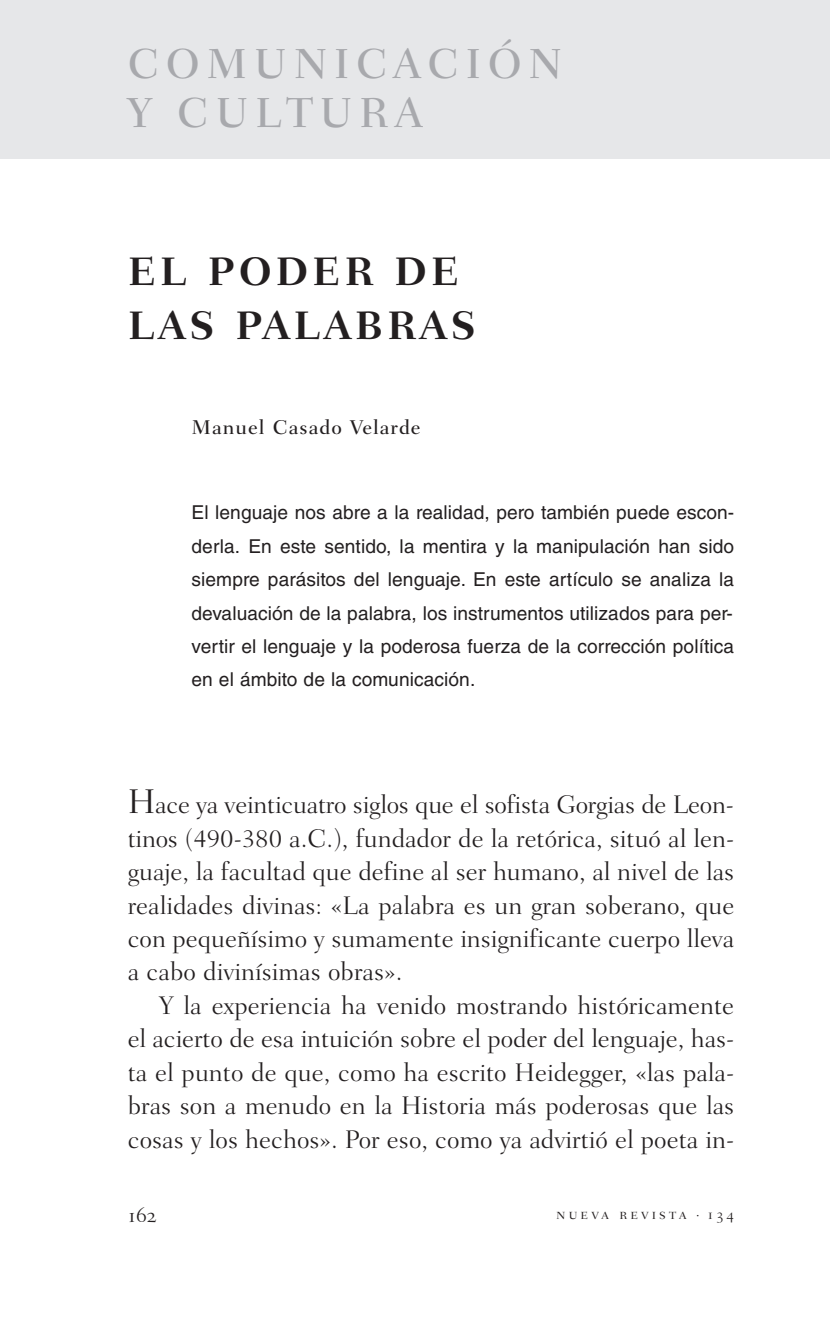
<style>
.page{position:relative;width:830px;height:1339px;background:#fff}
.page>*{position:absolute;margin:0;border:0;box-sizing:border-box;transform-origin:0 0}
.t1{font:500 42.75px/49.5px "Fairfield";letter-spacing:.15em;color:#a8a9ad}
.t2{font:700 40.5px/54px "Fairfield";letter-spacing:.09em;color:#231f20}
.t3{font:300 25.88px "Fairfield";color:#231f20}
.t4{font:22.5px "Fairfield Light SC";color:#231f20}
.t5{font:500 20.25px "Fairfield";letter-spacing:.05em;color:#231f20}
.t6{font:19.12px/33.5px "Helvetica LT Std";letter-spacing:.005em;color:#231f20;text-align:justify}
.t7{font:15.75px "Fairfield Light SC";letter-spacing:.2em;color:#231f20}
.s1{font-size:34.88px}
</style>
<div class="page">
<div style="left:0;top:0;width:829px;height:159px;background:#e6e7e9"></div>
<p class="t1" style="left:128px;top:43px;width:436px">COMUNICACIÓN<br>Y CULTURA</p>
<p class="t2" style="left:128px;top:248px;width:350px">EL PODER DE<br>LAS PALABRAS</p>
<p class="t5" style="left:191px;top:420px;width:230px">Manuel Casado Velarde</p>
<p class="t6" style="left:191px;top:498px;width:544px">El lenguaje nos abre a la realidad, pero también puede escon&shy;derla. En este sentido, la mentira y la manipulación han sido siempre parásitos del lenguaje. En este artículo se analiza la devaluación de la palabra, los instrumentos utilizados para per&shy;vertir el lenguaje y la poderosa fuerza de la corrección política en el ámbito de la comunicación.</p>
<p class="t3" style="left:128px;top:794px;width:607px"><span class="s1">H</span>ace ya veinticuatro siglos que el sofista Gorgias de Leon-</p>
<p class="t3" style="left:128px;top:828px;width:607px">tinos (490-380 a.C.), fundador de la retórica, situó al len-</p>
<p class="t3" style="left:128px;top:861px;width:607px">guaje, la facultad que define al ser humano, al nivel de las</p>
<p class="t3" style="left:128px;top:894px;width:608px">realidades divinas: «La palabra es un gran soberano, que</p>
<p class="t3" style="left:128px;top:928px;width:608px">con pequeñísimo y sumamente insignificante cuerpo lleva</p>
<p class="t3" style="left:128px;top:961px;width:276px">a cabo divinísimas obras».</p>
<p class="t3" style="left:159px;top:995px;width:576px">Y la experiencia ha venido mostrando históricamente</p>
<p class="t3" style="left:128px;top:1028px;width:608px">el acierto de esa intuición sobre el poder del lenguaje, has-</p>
<p class="t3" style="left:128px;top:1062px;width:607px">ta el punto de que, como ha escrito Heidegger, «las pala-</p>
<p class="t3" style="left:128px;top:1095px;width:608px">bras son a menudo en la Historia más poderosas que las</p>
<p class="t3" style="left:128px;top:1128px;width:607px">cosas y los hechos». Por eso, como ya advirtió el poeta in-</p>
<p class="t4" style="left:128px;top:1201px;width:31px">162</p>
<p class="t7" style="left:556px;top:1204px;width:179px">nueva revista · 134</p>
</div>
